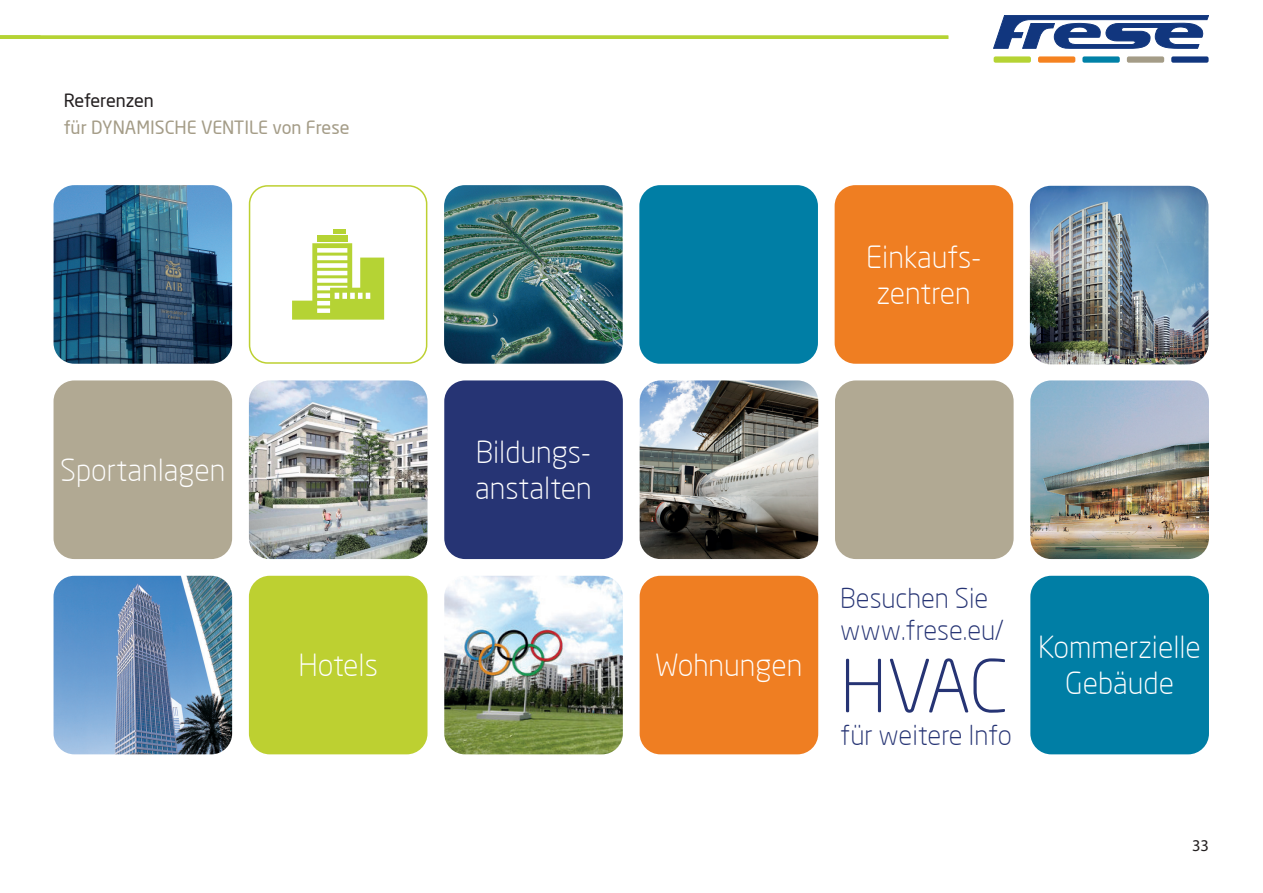
<style>
.page{position:relative;width:1263px;height:893px;background:#fff}
.page>*{position:absolute;margin:0;border:0;box-sizing:border-box;transform-origin:0 0}
.t1{font:300 72px "Neo Sans";color:#263474}
.t2{font:300 30px/36px "Neo Sans";color:#fff;text-align:center}
.t3{font:300 27px "Neo Sans";color:#263474}
.Overskrift{font:18px "Neo Sans";color:#a49c87}
.Overskrift-2{font:18px "Neo Sans";letter-spacing:-.02em;color:#231f20}
.t4{font:16.5px "Myriad Pro";color:#231f20}
</style>
<div class="page">
<div style="left:994px;top:56px;width:37px;height:7px;background:#b5d334;border-radius:2px"></div>
<div style="left:1038px;top:56px;width:37px;height:7px;background:#f58220;border-radius:2px"></div>
<div style="left:1082px;top:56px;width:38px;height:7px;background:#0081a7;border-radius:2px"></div>
<div style="left:1127px;top:56px;width:37px;height:7px;background:#a49c87;border-radius:2px"></div>
<div style="left:1171px;top:56px;width:37px;height:7px;background:#11367e;border-radius:2px"></div>
<svg style="left:993px;top:15px;width:216px;height:34px"></svg>
<hr style="left:0;top:36px;width:948px;height:3px;background:#b5d334">
<img style="left:54px;top:185px;width:178px;height:179px">
<div style="left:249px;top:576px;width:178px;height:178px;background:#bdd031;border-radius:21px"></div>
<div style="left:54px;top:380px;width:178px;height:179px;background:#b1a993;border-radius:21px"></div>
<img style="left:249px;top:380px;width:178px;height:179px">
<img style="left:1030px;top:186px;width:178px;height:178px">
<img style="left:54px;top:576px;width:178px;height:178px">
<div style="left:1030px;top:576px;width:179px;height:178px;background:#007ea5;border-radius:21px"></div>
<div style="left:835px;top:185px;width:178px;height:179px;background:#ef7e22;border-radius:21px"></div>
<img style="left:444px;top:576px;width:179px;height:178px">
<div style="left:639px;top:185px;width:179px;height:179px;background:#007ea5;border-radius:21px"></div>
<div style="left:444px;top:380px;width:179px;height:179px;background:#263474;border-radius:21px"></div>
<div style="left:835px;top:380px;width:178px;height:179px;background:#b1a993;border-radius:21px"></div>
<img style="left:1030px;top:380px;width:179px;height:179px">
<img style="left:640px;top:380px;width:178px;height:179px">
<div style="left:640px;top:576px;width:178px;height:178px;background:#ef7e22;border-radius:21px"></div>
<img style="left:444px;top:185px;width:179px;height:179px">
<div style="left:249px;top:185px;width:178px;height:179px;border:2px solid #bdd031;border-radius:18px"></div>
<div style="left:317px;top:235px;width:31px;height:7px;background:#b5d334"></div>
<div style="left:333px;top:229px;width:12px;height:5px;background:#b5d334"></div>
<svg style="left:292px;top:243px;width:92px;height:77px"></svg>
<p class="Overskrift-2" style="left:64px;top:89px;width:92px">Referenzen</p>
<p class="Overskrift" style="left:64px;top:116px;width:287px">für DYNAMISCHE VENTILE von Frese</p>
<p class="t2" style="left:60px;top:452px;width:167px">Sportanlagen</p>
<p class="t2" style="left:298px;top:647px;width:81px">Hotels</p>
<p class="t2" style="left:476px;top:434px;width:117px">Bildungs-</p>
<p class="t2" style="left:475px;top:470px;width:118px">anstalten</p>
<p class="t2" style="left:866px;top:238px;width:117px">Einkaufs&shy;zentren</p>
<p class="t2" style="left:655px;top:647px;width:149px">Wohnungen</p>
<p class="t3" style="left:840px;top:582px;width:150px">Besuchen Sie</p>
<p class="t3" style="left:840px;top:614px;width:165px">www.frese.eu/</p>
<p class="t1" style="left:840px;top:643px;width:169px">HVAC</p>
<p class="t3" style="left:840px;top:719px;width:173px">für weitere Info</p>
<p class="t2" style="left:1038px;top:629px;width:164px">Kommerzielle</p>
<p class="t2" style="left:1065px;top:665px;width:110px">Gebäude</p>
<p class="t4" style="left:1192px;top:836px;width:18px">33</p>
</div>
